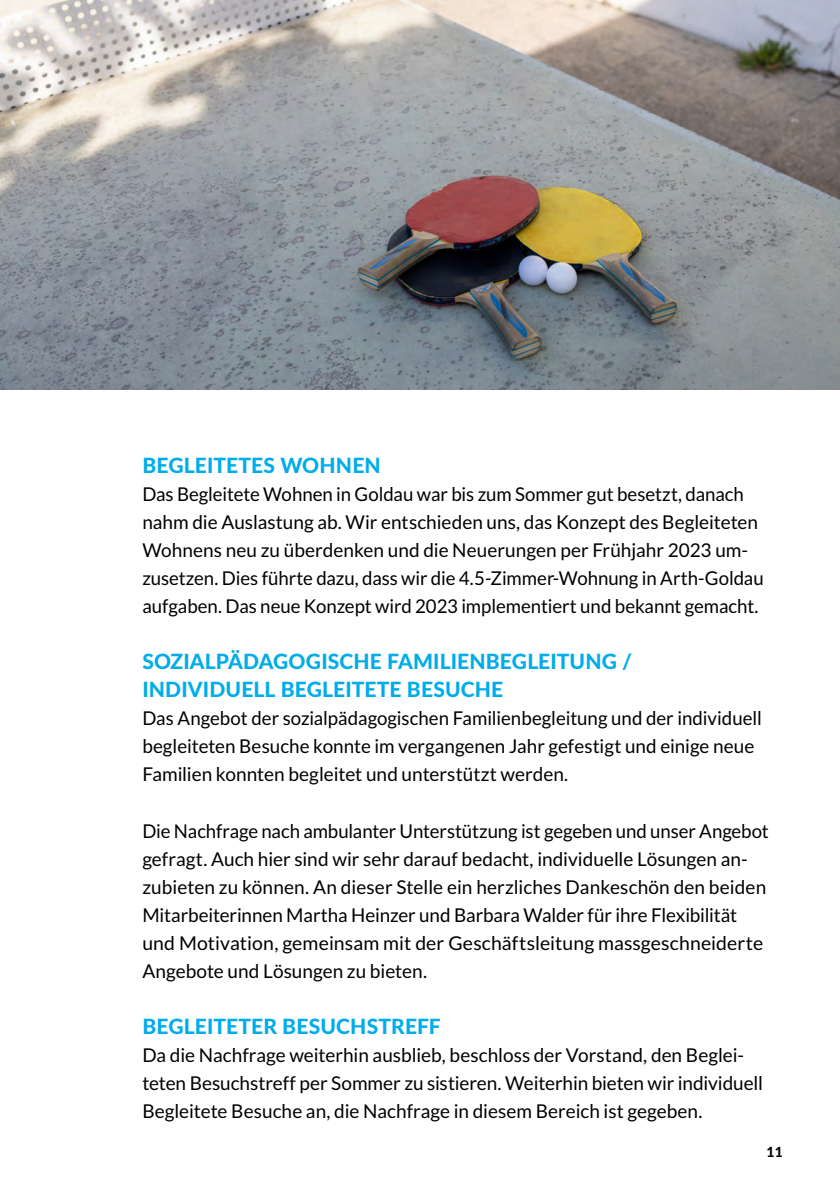
<style>
.page{position:relative;width:840px;height:1191px;background:#fff}
.page>*{position:absolute;margin:0;border:0;box-sizing:border-box;transform-origin:0 0}
.t1{font:800 21px/28px "Lato";letter-spacing:.005em;color:#00ace9}
.t2{font:19px/28px "Lato";color:#000}
.t3{font:800 14px "Lato";color:#000}
</style>
<div class="page">
<img style="left:0;top:0;width:839px;height:389px">
<p class="t1" style="left:142px;top:451px;width:240px">BEGLEITETES WOHNEN</p>
<p class="t2" style="left:142px;top:480px;width:622px">Das Begleitete Wohnen in Goldau war bis zum Sommer gut besetzt, danach nahm die Auslastung ab. Wir entschieden uns, das Konzept des Begleiteten Wohnens neu zu überdenken und die Neuerungen per Frühjahr 2023 um&shy;zusetzen. Dies führte dazu, dass wir die 4.5-Zimmer-Wohnung in Arth-Goldau aufgaben. Das neue Konzept wird 2023 implementiert und bekannt gemacht.</p>
<p class="t1" style="left:142px;top:647px;width:491px">SOZIALPÄDAGOGISCHE FAMILIENBEGLEITUNG /<br>INDIVIDUELL BEGLEITETE BESUCHE</p>
<p class="t2" style="left:142px;top:704px;width:620px">Das Angebot der sozialpädagogischen Familienbegleitung und der individuell begleiteten Besuche konnte im vergangenen Jahr gefestigt und einige neue<br>Familien konnten begleitet und unterstützt werden.</p>
<p class="t2" style="left:142px;top:816px;width:627px">Die Nachfrage nach ambulanter Unterstützung ist gegeben und unser Angebot gefragt. Auch hier sind wir sehr darauf bedacht, individuelle Lösungen an&shy;zubieten zu können. An dieser Stelle ein herzliches Dankeschön den beiden Mitarbeiterinnen Martha Heinzer und Barbara Walder für ihre Flexibilität und Motivation, gemeinsam mit der Geschäftsleitung massgeschneiderte Angebote und Lösungen zu bieten.</p>
<p class="t1" style="left:142px;top:1011px;width:300px">BEGLEITETER BESUCHSTREFF</p>
<p class="t2" style="left:142px;top:1040px;width:622px">Da die Nachfrage weiterhin ausblieb, beschloss der Vorstand, den Beglei&shy;teten Besuchstreff per Sommer zu sistieren. Weiterhin bieten wir individuell<br>Begleitete Besuche an, die Nachfrage in diesem Bereich ist gegeben.</p>
<p class="t3" style="left:766px;top:1141px;width:18px">11</p>
</div>
